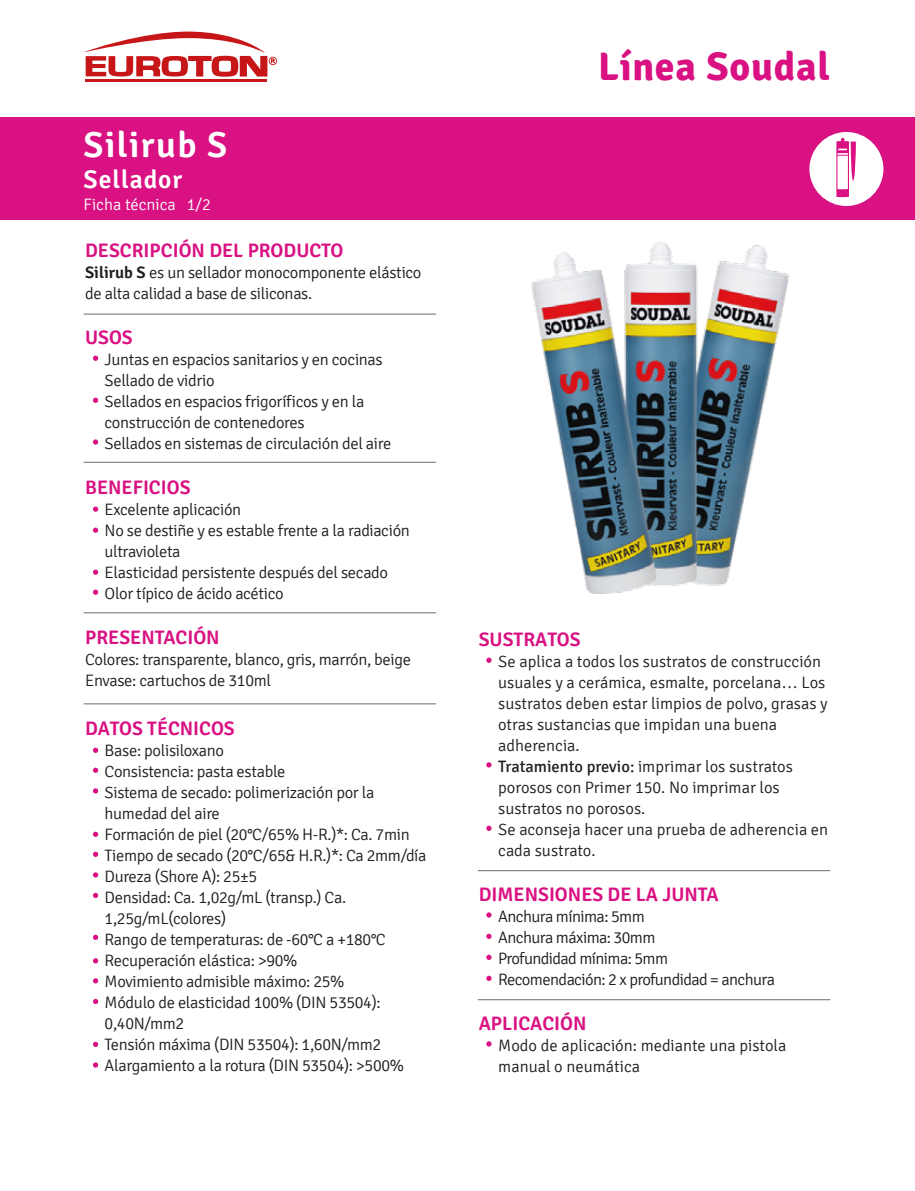
<style>
.page{position:relative;width:915px;height:1191px;background:#fff}
.page>*{position:absolute;margin:0;border:0;box-sizing:border-box;transform-origin:0 0}
.t1{font:700 39.9px "Signika";letter-spacing:.02em;color:#d91182}
.t2{font:600 36px "Signika";letter-spacing:.04em;color:#fff}
.t3{font:600 25.5px "Signika";letter-spacing:.04em;color:#fff}
.t4{font:600 19.5px "Signika";color:#d91182}
.t5{font:300 16.5px/21px "Signika";letter-spacing:-.02em;color:#1d1d1b}
.t6{font:300 16.5px/21px "Signika";color:#1d1d1b}
.t7{font:300 16.5px "Signika";color:#fff}
.s1{font-weight:600}
.s2{font-family:"Myriad Pro";font-weight:400}
.s3{font-weight:400}
</style>
<div class="page">
<div style="left:0;top:118px;width:914px;height:102px;background:#d91182"></div>
<svg style="left:85px;top:32px;width:192px;height:45px"></svg>
<hr style="left:86px;top:79px;width:181px;height:3px;background:#c71617">
<svg style="left:93px;top:356px;width:5px;height:5px"></svg>
<svg style="left:93px;top:398px;width:5px;height:5px"></svg>
<svg style="left:93px;top:439px;width:5px;height:5px"></svg>
<svg style="left:93px;top:506px;width:5px;height:6px"></svg>
<svg style="left:93px;top:527px;width:5px;height:6px"></svg>
<svg style="left:93px;top:569px;width:5px;height:6px"></svg>
<svg style="left:93px;top:589px;width:5px;height:6px"></svg>
<svg style="left:93px;top:747px;width:5px;height:6px"></svg>
<svg style="left:93px;top:767px;width:5px;height:6px"></svg>
<svg style="left:93px;top:788px;width:5px;height:5px"></svg>
<svg style="left:486px;top:657px;width:5px;height:6px"></svg>
<svg style="left:486px;top:762px;width:5px;height:5px"></svg>
<svg style="left:486px;top:825px;width:5px;height:6px"></svg>
<svg style="left:486px;top:912px;width:5px;height:5px"></svg>
<svg style="left:486px;top:933px;width:5px;height:6px"></svg>
<svg style="left:486px;top:954px;width:5px;height:6px"></svg>
<svg style="left:486px;top:975px;width:5px;height:6px"></svg>
<svg style="left:486px;top:1041px;width:5px;height:5px"></svg>
<svg style="left:93px;top:831px;width:5px;height:6px"></svg>
<svg style="left:93px;top:893px;width:5px;height:5px"></svg>
<svg style="left:93px;top:934px;width:5px;height:6px"></svg>
<svg style="left:93px;top:851px;width:5px;height:6px"></svg>
<svg style="left:93px;top:872px;width:5px;height:5px"></svg>
<svg style="left:93px;top:958px;width:5px;height:5px"></svg>
<svg style="left:93px;top:978px;width:5px;height:5px"></svg>
<svg style="left:93px;top:999px;width:5px;height:5px"></svg>
<svg style="left:93px;top:1041px;width:5px;height:6px"></svg>
<svg style="left:93px;top:1062px;width:5px;height:5px"></svg>
<hr style="left:84px;top:314px;width:352px;height:1px;background:#706f6f">
<hr style="left:84px;top:462px;width:352px;height:1px;background:#706f6f">
<hr style="left:84px;top:612px;width:352px;height:1px;background:#706f6f">
<hr style="left:84px;top:703px;width:352px;height:1px;background:#706f6f">
<hr style="left:477px;top:870px;width:353px;height:1px;background:#706f6f">
<hr style="left:477px;top:999px;width:353px;height:1px;background:#706f6f">
<div style="left:809px;top:132px;width:74px;height:74px;background:#fff;border-radius:50%"></div>
<svg style="left:836px;top:138px;width:20px;height:59px"></svg>
<img style="left:531px;top:242px;width:259px;height:352px">
<h2 class="t2" style="left:84px;top:124px;width:145px">Silirub S</h2>
<h3 class="t3" style="left:84px;top:164px;width:100px">Sellador</h3>
<p class="t7" style="left:84px;top:196px;width:129px">Ficha técnica 1/2</p>
<p class="t4" style="left:85px;top:239px;width:260px">DESCRIPCIÓN DEL PRODUCTO</p>
<p class="t5" style="left:85px;top:262px;width:338px"><span class="s1">Silirub S</span> es un sellador monocomponente elástico de alta calidad a base de siliconas.</p>
<p class="t4" style="left:85px;top:326px;width:49px">USOS</p>
<p class="t5" style="left:105px;top:349px;width:288px">Juntas en espacios sanitarios y en cocinas Sellado de vidrio<br>Sellados en espacios frigoríficos y en la construcción de contenedores<br>Sellados en sistemas de circulación del aire</p>
<p class="t4" style="left:85px;top:476px;width:107px">BENEFICIOS</p>
<p class="t5" style="left:105px;top:499px;width:307px">Excelente aplicación<br>No se destiñe y es estable frente a la radiación ultravioleta<br>Elasticidad persistente después del secado<br>Olor típico de ácido acético</p>
<p class="t4" style="left:85px;top:626px;width:136px">PRESENTACIÓN</p>
<p class="t5" style="left:85px;top:649px;width:327px">Colores: transparente, blanco, gris, marrón, beige<br>Envase: cartuchos de 310ml</p>
<p class="t4" style="left:85px;top:716px;width:151px">DATOS TÉCNICOS</p>
<p class="t5" style="left:105px;top:739px;width:323px">Base: polisiloxano<br>Consistencia: pasta estable<br>Sistema de secado: polimerización por la humedad del aire<br>Formación de piel (20°C/65% H-R.)*: Ca. 7min<br>Tiempo de secado (20°C/65&amp; H.R.)*: Ca 2mm/día<br>Dureza (Shore A): 25±5<br>Densidad: Ca. 1,02g/mL (transp.) Ca.<br>1,25g/mL(colores)<br>Rango de temperaturas: de -60°C a +180°C<br>Recuperación elástica: &gt;90%<br>Movimiento admisible máximo: 25%<br>Módulo de elasticidad 100% (DIN 53504):<br>0,40N/mm2<br>Tensión máxima (DIN 53504): 1,60N/mm2<br>Alargamiento a la rotura (DIN 53504): &gt;500%</p>
<h1 class="t1" style="left:598px;top:43px;width:233px">Línea Soudal</h1>
<p class="t4" style="left:478px;top:627px;width:103px">SUSTRATOS</p>
<p class="t6" style="left:498px;top:651px;width:331px">Se aplica a todos los sustratos de construcción usuales y a cerámica, esmalte, porcelana<span class="s2">…</span> Los sustratos deben estar limpios de polvo, grasas y otras sustancias que impidan una buena adherencia.<br><span class="s3">Tratamiento previo:</span> imprimar los sustratos porosos con Primer 150. No imprimar los sustratos no porosos.<br>Se aconseja hacer una prueba de adherencia en cada sustrato.</p>
<p class="t4" style="left:478px;top:882px;width:241px">DIMENSIONES DE LA JUNTA</p>
<p class="t5" style="left:498px;top:906px;width:278px">Anchura mínima: 5mm<br>Anchura máxima: 30mm<br>Profundidad mínima: 5mm<br>Recomendación: 2 x profundidad = anchura</p>
<p class="t4" style="left:478px;top:1011px;width:109px">APLICACIÓN</p>
<p class="t6" style="left:498px;top:1035px;width:290px">Modo de aplicación: mediante una pistola manual o neumática</p>
</div>
